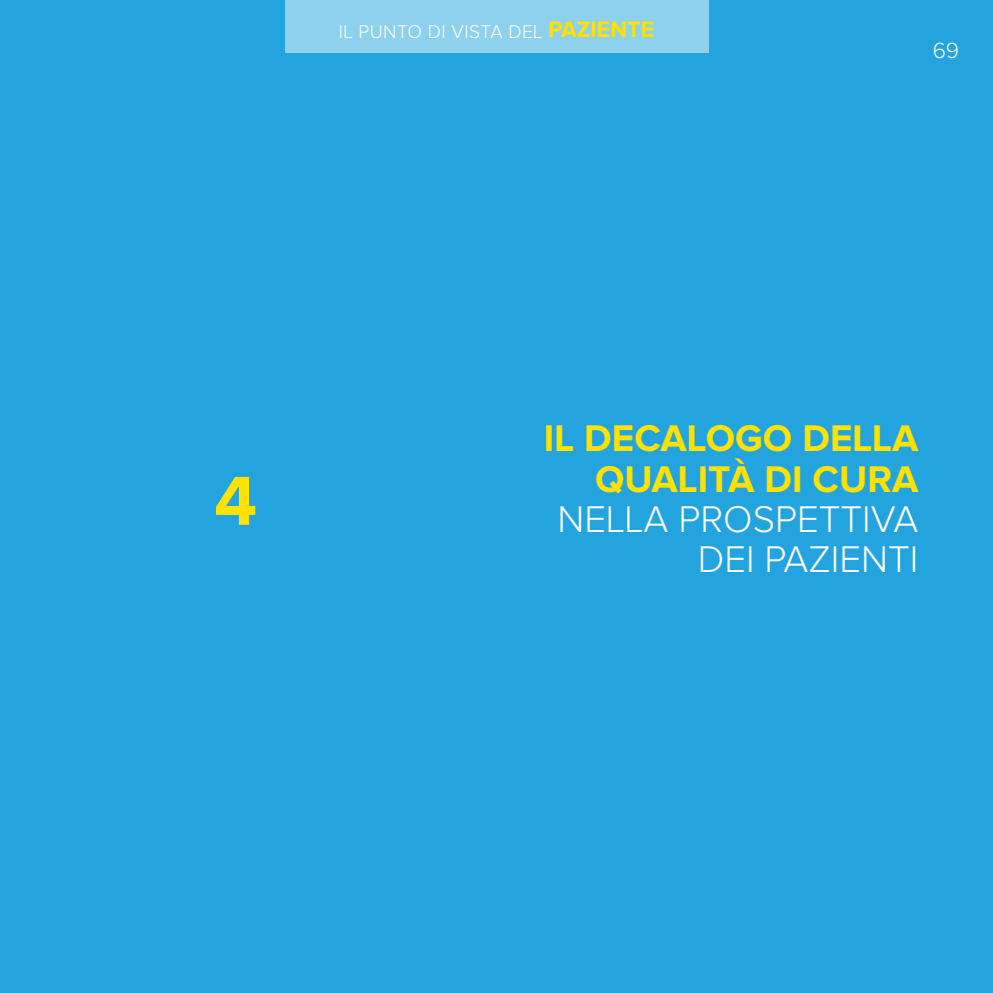
<style>
.page{position:relative;width:993px;height:993px;background:#fff}
.page>*{position:absolute;margin:0;border:0;box-sizing:border-box;transform-origin:0 0}
.t1{font:700 71.75px "Proxima Nova";color:#ffe200}
.t2{font:700 38.5px/40.2px "Proxima Nova";color:#ffe200;text-align:right}
.t3{font:300 38.5px/40.2px "Proxima Nova";color:#fff;text-align:right}
.t4{font:300 22.75px "Proxima Nova";color:#fff}
.t5{font:300 19.07px "Proxima Nova";letter-spacing:.02em;color:#fff}
.s1{font-weight:700;font-size:23.1px;color:#ffe200}
</style>
<div class="page">
<div style="left:0;top:0;width:992px;height:992px;background:#23a4de"></div>
<div style="left:285px;top:0;width:422px;height:52px;background:#8ed1ef"></div>
<p class="t5" style="left:338px;top:21px;width:317px">IL PUNTO DI VISTA DEL <span class="s1">PAZIENTE</span></p>
<p class="t4" style="left:932px;top:38px;width:28px">69</p>
<h1 class="t1" style="left:214px;top:460px;width:44px">4</h1>
<p class="t2" style="left:543px;top:419px;width:376px">IL DECALOGO DELLA<br>QUALITÀ DI CURA</p>
<p class="t3" style="left:557px;top:499px;width:362px">NELLA PROSPETTIVA<br>DEI PAZIENTI</p>
</div>
